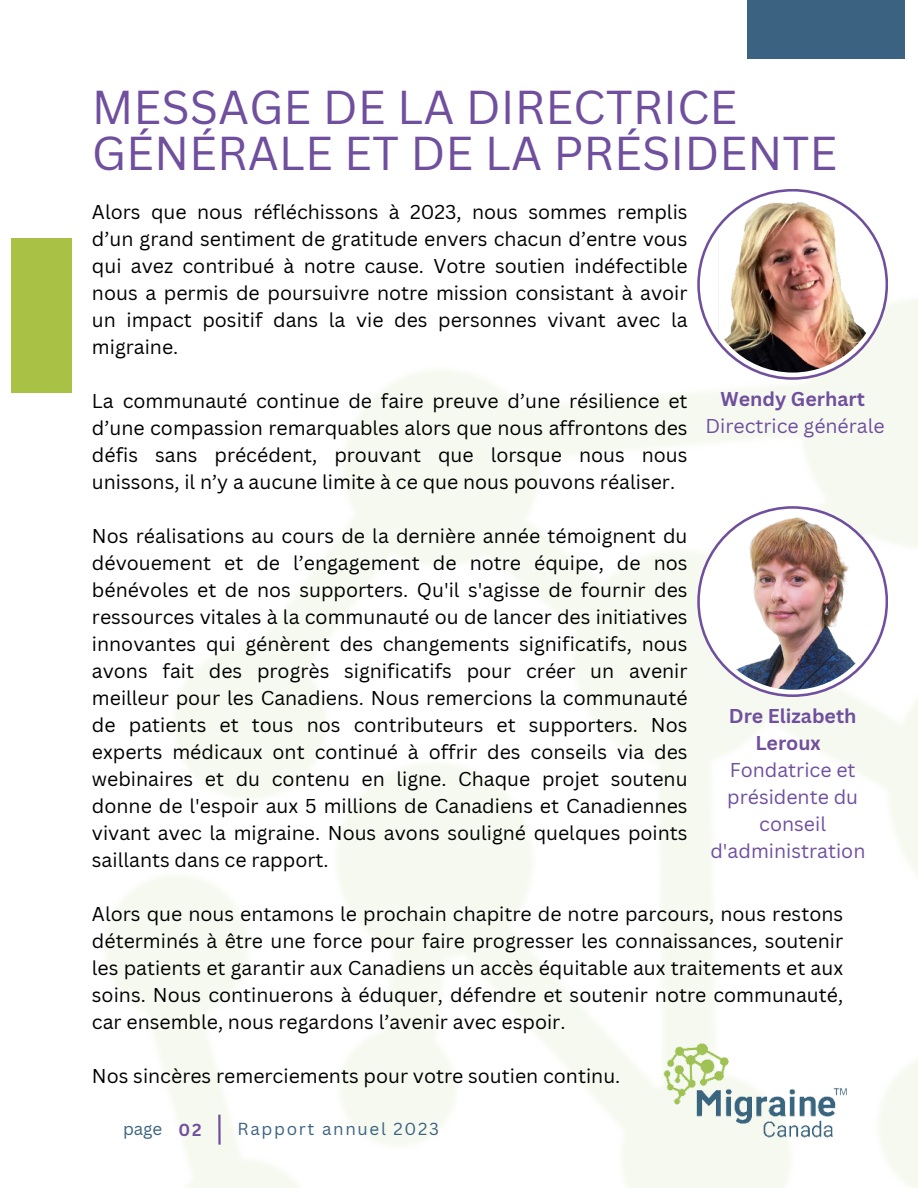
<style>
.page{position:relative;width:918px;height:1188px;background:#fff}
.page>*{position:absolute;margin:0;border:0;box-sizing:border-box;transform-origin:0 0}
.t1{font:46.35px/46.2px "Canva Sans";color:#6f4f9e}
.t2{font:19.5px/27px "Canva Sans";color:#000;text-align:justify}
.t3{font:19.5px/27px "Canva Sans";color:#6f4f9e;text-align:center}
.t4{font:700 19.5px/27px "Canva Sans";color:#6f4f9e;text-align:center}
.t5{font:16.95px "Canva Sans";letter-spacing:.1em;color:#3b6280}
.s1{font-weight:700;color:#6f4f9e}
</style>
<div class="page">
<hr style="left:218px;top:1115px;width:3px;height:30px;background:#6f4f9e">
<div style="left:11px;top:238px;width:60px;height:155px;background:#a9c246"></div>
<div style="left:748px;top:0;width:157px;height:58px;background:#3b6280"></div>
<svg style="left:697px;top:189px;width:191px;height:191px;background:#8267ab"></svg>
<div style="left:700px;top:192px;width:186px;height:185px;background:#fff;border-radius:50%"></div>
<img style="left:704px;top:196px;width:177px;height:177px;border-radius:50%">
<svg style="left:697px;top:506px;width:191px;height:191px;background:#8266aa"></svg>
<div style="left:700px;top:509px;width:186px;height:185px;background:#fff;border-radius:50%"></div>
<img style="left:704px;top:513px;width:177px;height:177px;border-radius:50%">
<img style="left:663px;top:1043px;width:184px;height:95px">
<h1 class="t1" style="left:92px;top:84px;width:747px">MESSAGE DE LA DIRECTRICE<br>GÉNÉRALE ET DE LA PRÉSIDENTE</h1>
<p class="t2" style="left:92px;top:199px;width:597px">Alors que nous réfléchissons à 2023, nous sommes remplis d’un grand sentiment de gratitude envers chacun d’entre vous qui avez contribué à notre cause. Votre soutien indéfectible nous a permis de poursuivre notre mission consistant à avoir un impact positif dans la vie des personnes vivant avec la migraine.</p>
<p class="t2" style="left:92px;top:388px;width:597px">La communauté continue de faire preuve d’une résilience et d’une compassion remarquables alors que nous affrontons des défis sans précédent, prouvant que lorsque nous nous unissons, il n’y a aucune limite à ce que nous pouvons réaliser.</p>
<p class="t2" style="left:92px;top:523px;width:597px">Nos réalisations au cours de la dernière année témoignent du dévouement et de l’engagement de notre équipe, de nos bénévoles et de nos supporters. Qu'il s'agisse de fournir des ressources vitales à la communauté ou de lancer des initiatives innovantes qui génèrent des changements significatifs, nous avons fait des progrès significatifs pour créer un avenir meilleur pour les Canadiens. Nous remercions la communauté de patients et tous nos contributeurs et supporters. Nos experts médicaux ont continué à offrir des conseils via des webinaires et du contenu en ligne. Chaque projet soutenu donne de l'espoir aux 5 millions de Canadiens et Canadiennes vivant avec la migraine. Nous avons souligné quelques points saillants dans ce rapport.</p>
<p class="t4" style="left:721px;top:386px;width:146px">Wendy Gerhart</p>
<p class="t3" style="left:705px;top:412px;width:181px">Directrice générale</p>
<p class="t4" style="left:729px;top:703px;width:129px">Dre Elizabeth<br>Leroux</p>
<p class="t3" style="left:710px;top:757px;width:157px">Fondatrice et présidente du conseil d'administration</p>
<p class="t2" style="left:92px;top:901px;width:753px">Alors que nous entamons le prochain chapitre de notre parcours, nous restons déterminés à être une force pour faire progresser les connaissances, soutenir les patients et garantir aux Canadiens un accès équitable aux traitements et aux soins. Nous continuerons à éduquer, défendre et soutenir notre communauté, car ensemble, nous regardons l’avenir avec espoir.</p>
<p class="t2" style="left:92px;top:1063px;width:530px">Nos sincères remerciements pour votre soutien continu.</p>
<p class="t5" style="left:123px;top:1119px;width:80px">page <span class="s1">02</span></p>
<p class="t5" style="left:238px;top:1119px;width:203px">Rapport annuel 2023</p>
</div>
